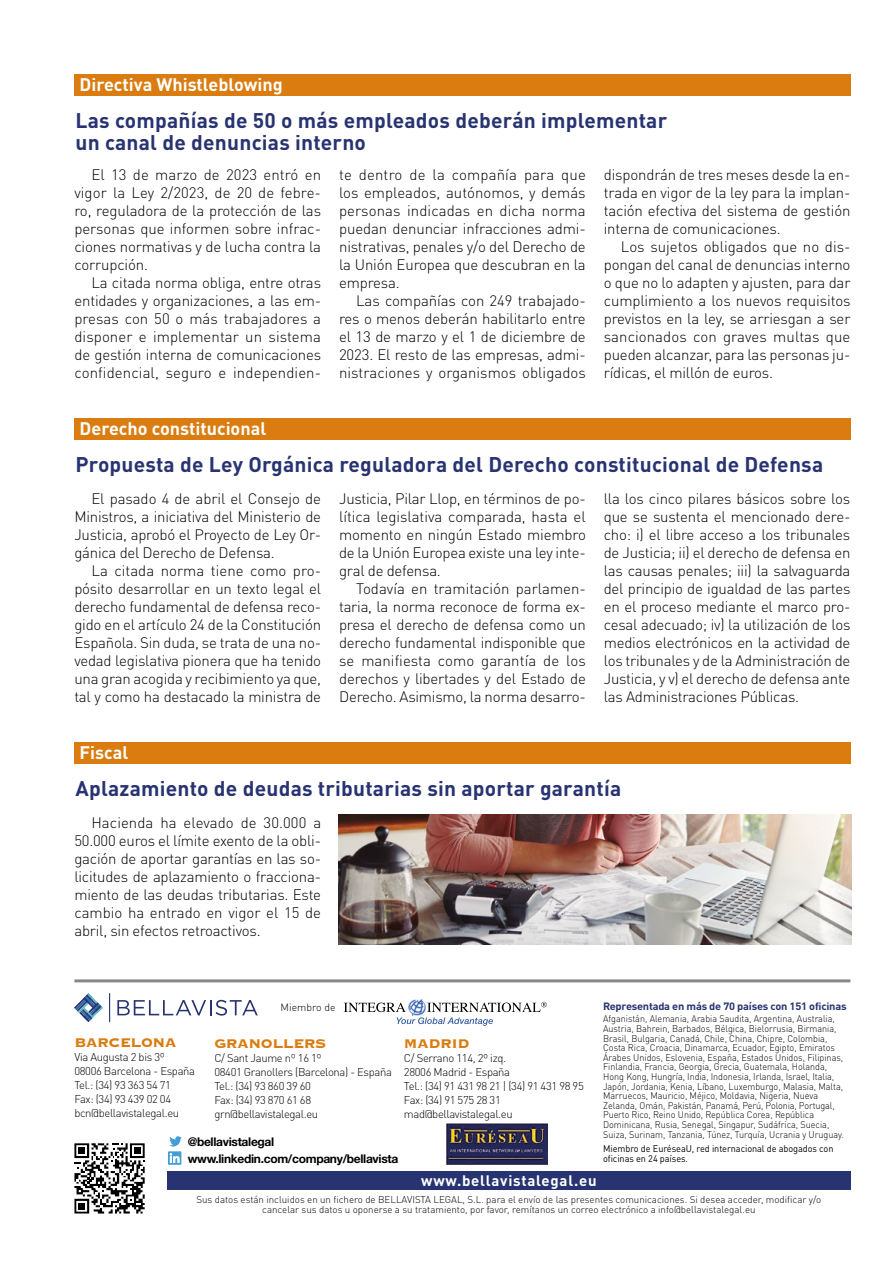
<style>
.page{position:relative;width:893px;height:1263px;background:#fff}
.page>*{position:absolute;margin:0;border:0;box-sizing:border-box;transform-origin:0 0}
.t1{font:700 21px/22.5px "DIN Pro";letter-spacing:.01em;color:#283371}
.t2{font:700 18px "DIN Pro";color:#fff}
.t3{font:16.5px "Copperplate Gothic Std 33 BC";letter-spacing:-.03em;color:#da7c0f}
.t4{font:300 15px/18px "DIN Pro";letter-spacing:-.01em;color:#000;text-align:justify}
.t5{font:700 15px "DIN Pro";letter-spacing:.05em;color:#fff}
.t6{font:700 12px/16.6px "Helvetica Neue LT Std";letter-spacing:-.025em;color:#000}
.t7{font:300 11.25px/14.1px "DIN Pro";letter-spacing:-.03em;color:#000}
.t8{font:700 10.5px "DIN Pro";letter-spacing:-.02em;color:#283371;scale:1.05 1}
.t9{font:300 10.5px "DIN Pro";color:#000}
.t10{font:300 9.75px/9.8px "DIN Pro";color:#000;text-align:center}
.t11{font:300 9.6px/9.6px "DIN Pro";color:#000;scale:.94 1}
.t12{font:9.6px/9.9px "DIN Pro";letter-spacing:-.005em;color:#000;scale:.95 1}
</style>
<div class="page">
<div style="left:167px;top:1171px;width:683px;height:19px;background:#283371"></div>
<hr style="left:74px;top:979px;width:776px;height:3px;background:#878787">
<img style="left:411px;top:999px;width:13px;height:3px">
<svg style="left:344px;top:1002px;width:203px;height:24px"></svg>
<img style="left:446px;top:1123px;width:101px;height:41px">
<svg style="left:168px;top:1136px;width:14px;height:29px"></svg>
<svg style="left:74px;top:1143px;width:71px;height:70px"></svg>
<svg style="left:74px;top:993px;width:29px;height:29px"></svg>
<svg style="left:109px;top:993px;width:1px;height:29px"></svg>
<svg style="left:117px;top:1000px;width:141px;height:15px"></svg>
<div style="left:74px;top:74px;width:777px;height:22px;background:#da7c0f"></div>
<div style="left:74px;top:418px;width:777px;height:21px;background:#da7c0f"></div>
<div style="left:74px;top:742px;width:777px;height:22px;background:#da7c0f"></div>
<img style="left:339px;top:814px;width:512px;height:130px">
<p class="t2" style="left:80px;top:70px;width:205px">Directiva Whistleblowing</p>
<h1 class="t1" style="left:75px;top:107px;width:593px">Las compañías de 50 o más empleados deberán implementar un canal de denuncias interno</h1>
<p class="t4" style="left:74px;top:164px;width:248px;text-indent:17px">El 13 de marzo de 2023 entró en vigor la Ley 2/2023, de 20 de febre&shy;ro, reguladora de la protección de las personas que informen sobre infrac&shy;ciones normativas y de lucha contra la corrupción.</p>
<p class="t4" style="left:74px;top:272px;width:248px;text-indent:17px">La citada norma obliga, entre otras entidades y organizaciones, a las em&shy;presas con 50 o más trabajadores a disponer e implementar un sistema de gestión interna de comunicaciones confidencial, seguro e independien-</p>
<p class="t2" style="left:80px;top:414px;width:188px">Derecho constitucional</p>
<p class="t4" style="left:339px;top:164px;width:248px">te dentro de la compañía para que los empleados, autónomos, y demás personas indicadas en dicha norma puedan denunciar infracciones admi&shy;nistrativas, penales y/o del Derecho de la Unión Europea que descubran en la empresa.</p>
<p class="t4" style="left:339px;top:290px;width:248px;text-indent:17px">Las compañías con 249 trabajado&shy;res o menos deberán habilitarlo entre el 13 de marzo y el 1 de diciembre de 2023. El resto de las empresas, admi&shy;nistraciones y organismos obligados</p>
<p class="t4" style="left:604px;top:164px;width:248px">dispondrán de tres meses desde la en&shy;trada en vigor de la ley para la implan&shy;tación efectiva del sistema de gestión interna de comunicaciones.</p>
<p class="t4" style="left:604px;top:236px;width:248px;text-indent:17px">Los sujetos obligados que no dis&shy;pongan del canal de denuncias interno o que no lo adapten y ajusten, para dar cumplimiento a los nuevos requisitos previstos en la ley, se arriesgan a ser sancionados con graves multas que pueden alcanzar, para las personas ju&shy;rídicas, el millón de euros.</p>
<h1 class="t1" style="left:75px;top:450px;width:749px">Propuesta de Ley Orgánica reguladora del Derecho constitucional de Defensa</h1>
<p class="t4" style="left:74px;top:488px;width:248px;text-indent:17px">El pasado 4 de abril el Consejo de Ministros, a iniciativa del Ministerio de Justicia, aprobó el Proyecto de Ley Or&shy;gánica del Derecho de Defensa.</p>
<p class="t4" style="left:74px;top:560px;width:248px;text-indent:17px">La citada norma tiene como pro&shy;pósito desarrollar en un texto legal el derecho fundamental de defensa reco&shy;gido en el artículo 24 de la Constitución Española. Sin duda, se trata de una no&shy;vedad legislativa pionera que ha tenido una gran acogida y recibimiento ya que, tal y como ha destacado la ministra de</p>
<p class="t2" style="left:80px;top:738px;width:50px">Fiscal</p>
<p class="t4" style="left:339px;top:488px;width:248px">Justicia, Pilar Llop, en términos de po&shy;lítica legislativa comparada, hasta el momento en ningún Estado miembro de la Unión Europea existe una ley inte&shy;gral de defensa.</p>
<p class="t4" style="left:339px;top:578px;width:248px;text-indent:17px">Todavía en tramitación parlamen&shy;taria, la norma reconoce de forma ex&shy;presa el derecho de defensa como un derecho fundamental indisponible que se manifiesta como garantía de los derechos y libertades y del Estado de Derecho. Asimismo, la norma desarro-</p>
<p class="t4" style="left:604px;top:488px;width:248px">lla los cinco pilares básicos sobre los que se sustenta el mencionado dere&shy;cho: i) el libre acceso a los tribunales de Justicia; ii) el derecho de defensa en las causas penales; iii) la salvaguarda del principio de igualdad de las partes en el proceso mediante el marco pro&shy;cesal adecuado; iv) la utilización de los medios electrónicos en la actividad de los tribunales y de la Administración de Justicia, y v) el derecho de defensa ante las Administraciones Públicas.</p>
<h1 class="t1" style="left:75px;top:774px;width:547px">Aplazamiento de deudas tributarias sin aportar garantía</h1>
<p class="t4" style="left:74px;top:812px;width:248px;text-indent:17px">Hacienda ha elevado de 30.000 a 50.000 euros el límite exento de la obli&shy;gación de aportar garantías en las so&shy;licitudes de aplazamiento o fracciona&shy;miento de las deudas tributarias. Este cambio ha entrado en vigor el 15 de abril, sin efectos retroactivos.</p>
<p class="t9" style="left:281px;top:999px;width:57px">Miembro de</p>
<p class="t8" style="left:603px;top:997px;width:233px">Representada en más de 70 países con 151 oficinas</p>
<p class="t3" style="left:74px;top:1034px;width:104px">BARCELONA</p>
<p class="t7" style="left:74px;top:1049px;width:122px">Via Augusta 2 bis 3º<br>08006 Barcelona - España<br>Tel.: (34) 93 363 54 71<br>Fax: (34) 93 439 02 04 bcn@bellavistalegal.eu</p>
<p class="t3" style="left:214px;top:1035px;width:113px">GRANOLLERS</p>
<p class="t7" style="left:214px;top:1050px;width:179px">C/ Sant Jaume nº 16 1º<br>08401 Granollers (Barcelona) - España<br>Tel.: (34) 93 860 39 60<br>Fax: (34) 93 870 61 68 grn@bellavistalegal.eu</p>
<p class="t3" style="left:404px;top:1035px;width:67px">MADRID</p>
<p class="t7" style="left:404px;top:1050px;width:181px">C/ Serrano 114, 2º izq.<br>28006 Madrid - España<br>Tel.: (34) 91 431 98 21 | (34) 91 431 98 95<br>Fax: (34) 91 575 28 31 mad@bellavistalegal.eu</p>
<p class="t6" style="left:188px;top:1133px;width:212px">@bellavistalegal www.linkedin.com/company/bellavista</p>
<p class="t11" style="left:603px;top:1013px;width:258px">Afganistán, Alemania, Arabia Saudita, Argentina, Australia, Austria, Bahrein, Barbados, Bélgica, Bielorrusia, Birmania, Brasil, Bulgaria, Canadá, Chile, China, Chipre, Colombia, Costa Rica, Croacia, Dinamarca, Ecuador, Egipto, Emiratos Árabes Unidos, Eslovenia, España, Estados Unidos, Filipinas, Finlandia, Francia, Georgia, Grecia, Guatemala, Holanda, Hong Kong, Hungría, India, Indonesia, Irlanda, Israel, Italia, Japón, Jordania, Kenia, Líbano, Luxemburgo, Malasia, Malta, Marruecos, Mauricio, Méjico, Moldavia, Nigeria, Nueva Zelanda, Omán, Pakistán, Panamá, Perú, Polonia, Portugal, Puerto Rico, Reino Unido, República Corea, República Dominicana, Rusia, Senegal, Singapur, Sudáfrica, Suecia, Suiza, Surinam, Tanzania, Túnez, Turquía, Ucrania y Uruguay.</p>
<p class="t12" style="left:603px;top:1143px;width:244px">Miembro de EuréseaU, red internacional de abogados con oficinas en 24 países.</p>
<p class="t5" style="left:421px;top:1168px;width:177px">www.bellavistalegal.eu</p>
<p class="t10" style="left:196px;top:1193px;width:626px">Sus datos están incluidos en un fichero de BELLAVISTA LEGAL, S.L. para el envío de las presentes comunicaciones. Si desea acceder, modificar y/o cancelar sus datos u oponerse a su tratamiento, por favor, remítanos un correo electrónico a info@bellavistalegal.eu</p>
</div>
